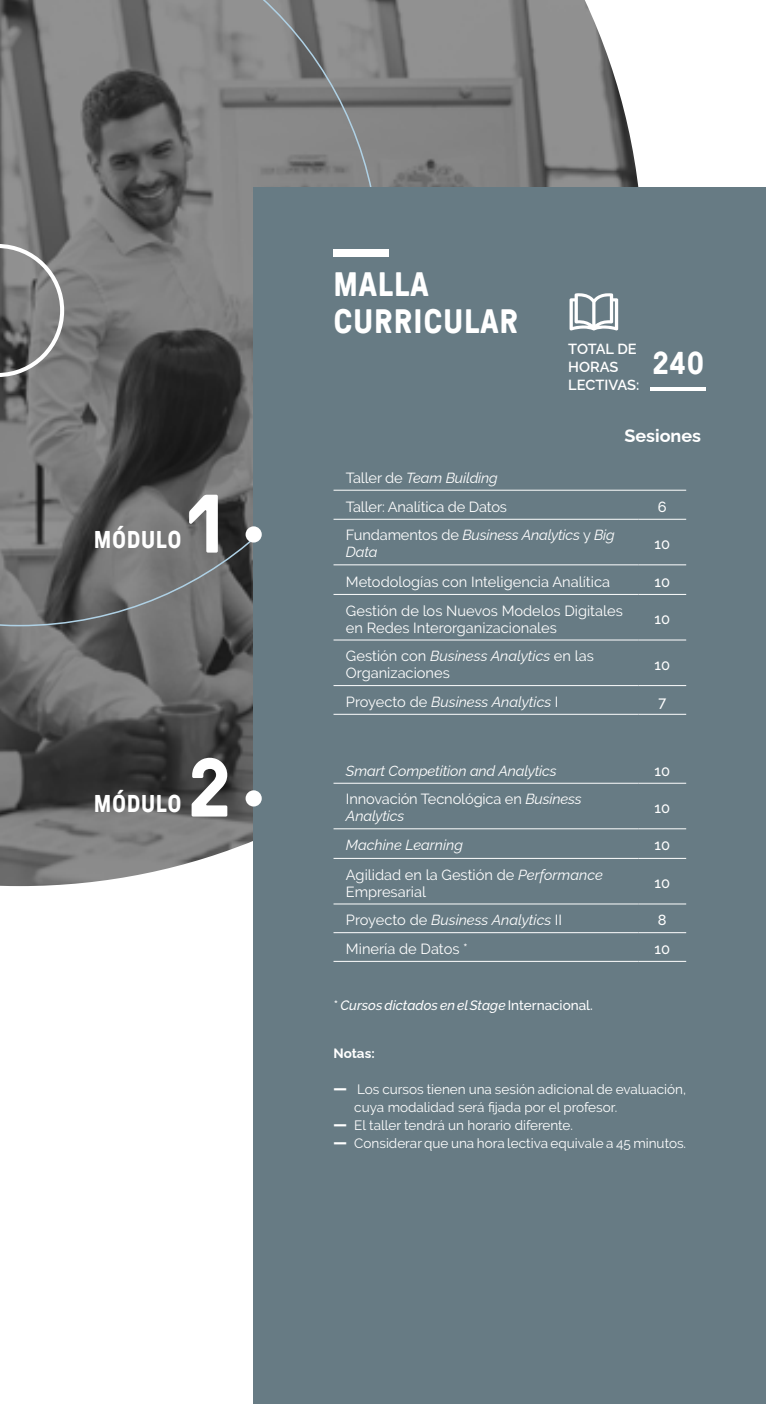
<style>
.page{position:relative;width:766px;height:1404px;background:#fff}
.page>*{position:absolute;margin:0;border:0;box-sizing:border-box;transform-origin:0 0}
.t1{font:700 82.58px "GT Pressura";color:#fff}
.t2{font:700 33.75px/36.7px "GT Pressura";letter-spacing:.025em;color:#fff}
.t3{font:700 31.5px "GT Pressura";color:#fff}
.t4{font:700 24.3px "GT Pressura";letter-spacing:.025em;color:#fff}
.t5{font:700 18px "Raleway";color:#fff}
.t6{font:14.62px/16.9px "Raleway";color:#fff}
.t7{font:italic 14.62px/16.9px "Raleway";letter-spacing:-.01em;color:#fff}
.t8{font:500 14.62px "Raleway";color:#fff}
.t9{font:600 14.62px/18px "Raleway";color:#fff}
.t10{font:13.5px/18px "Raleway";color:#fff}
.t11{font:italic 500 13.5px "Raleway";color:#fff}
.t12{font:700 13.5px "Raleway";letter-spacing:-.005em;color:#fff}
.s1{font-style:normal}
.s2{font-style:italic}
</style>
<div class="page">
<img style="left:0;top:0;width:642px;height:886px">
<svg style="left:0;top:0;width:380px;height:626px;background:#6e6e6e"></svg>
<svg style="left:0;top:244px;width:64px;height:133px;background:#7f7f7f"></svg>
<div style="left:254px;top:188px;width:511px;height:1215px;background:#677b84"></div>
<div style="left:333px;top:249px;width:56px;height:7px;background:#fff"></div>
<hr style="left:333px;top:519px;width:305px;height:1px;background:#fff">
<hr style="left:638px;top:519px;width:48px;height:1px;background:#fff">
<hr style="left:333px;top:564px;width:305px;height:1px;background:#fff">
<hr style="left:638px;top:564px;width:48px;height:1px;background:#fff">
<hr style="left:333px;top:594px;width:305px;height:1px;background:#fff">
<hr style="left:638px;top:594px;width:48px;height:1px;background:#fff">
<hr style="left:333px;top:639px;width:305px;height:1px;background:#fff">
<hr style="left:638px;top:639px;width:48px;height:1px;background:#fff">
<hr style="left:333px;top:685px;width:305px;height:1px;background:#fff">
<hr style="left:638px;top:685px;width:48px;height:1px;background:#fff">
<hr style="left:333px;top:713px;width:305px;height:1px;background:#fff">
<hr style="left:638px;top:713px;width:48px;height:1px;background:#fff">
<hr style="left:333px;top:490px;width:353px;height:1px;background:#fff">
<hr style="left:333px;top:782px;width:305px;height:1px;background:#fff">
<hr style="left:638px;top:782px;width:48px;height:1px;background:#fff">
<hr style="left:333px;top:828px;width:305px;height:1px;background:#fff">
<hr style="left:638px;top:828px;width:48px;height:1px;background:#fff">
<hr style="left:333px;top:857px;width:305px;height:1px;background:#fff">
<hr style="left:638px;top:857px;width:48px;height:1px;background:#fff">
<hr style="left:333px;top:903px;width:305px;height:1px;background:#fff">
<hr style="left:638px;top:903px;width:48px;height:1px;background:#fff">
<hr style="left:333px;top:932px;width:305px;height:1px;background:#fff">
<hr style="left:638px;top:932px;width:48px;height:1px;background:#fff">
<hr style="left:333px;top:960px;width:305px;height:1px;background:#fff">
<hr style="left:638px;top:960px;width:48px;height:1px;background:#fff">
<hr style="left:650px;top:387px;width:55px;height:3px;background:#fff">
<svg style="left:569px;top:293px;width:49px;height:38px"></svg>
<div style="left:245px;top:526px;width:17px;height:16px;background:#fff;border-radius:50%"></div>
<div style="left:245px;top:790px;width:17px;height:16px;background:#fff;border-radius:50%"></div>
<h3 class="t4" style="left:94px;top:521px;width:89px">MÓDULO</h3>
<h1 class="t1" style="left:188px;top:463px;width:37px">1</h1>
<h3 class="t4" style="left:94px;top:785px;width:89px">MÓDULO</h3>
<h1 class="t1" style="left:188px;top:727px;width:45px">2</h1>
<h2 class="t2" style="left:333px;top:265px;width:186px">MALLA<br>CURRICULAR</h2>
<p class="t7" style="left:346px;top:467px;width:153px"><span class="s1">Taller de</span> Team Building</p>
<p class="t9" style="left:568px;top:338px;width:73px">TOTAL DE<br>HORAS<br>LECTIVAS:</p>
<h3 class="t3" style="left:652px;top:339px;width:53px">240</h3>
<p class="t5" style="left:624px;top:421px;width:78px">Sesiones</p>
<p class="t6" style="left:346px;top:498px;width:163px">Taller: Analítica de Datos</p>
<p class="t8" style="left:657px;top:498px;width:10px">6</p>
<p class="t7" style="left:346px;top:525px;width:270px"><span class="s1">Fundamentos de</span> Business Analytics <span class="s1">y</span> Big<br>Data</p>
<p class="t8" style="left:654px;top:535px;width:17px">10</p>
<p class="t6" style="left:346px;top:573px;width:265px">Metodologías con Inteligencia Analítica</p>
<p class="t8" style="left:654px;top:573px;width:17px">10</p>
<p class="t6" style="left:346px;top:602px;width:278px">Gestión de los Nuevos Modelos Digitales en Redes Interorganizacionales</p>
<p class="t8" style="left:654px;top:610px;width:17px">10</p>
<p class="t6" style="left:346px;top:647px;width:249px">Gestión con <span class="s2">Business Analytics</span> en las<br>Organizaciones</p>
<p class="t8" style="left:654px;top:656px;width:17px">10</p>
<p class="t7" style="left:346px;top:691px;width:214px"><span class="s1">Proyecto de</span> Business Analytics <span class="s1">I</span></p>
<p class="t8" style="left:658px;top:693px;width:9px">7</p>
<p class="t7" style="left:346px;top:760px;width:212px">Smart Competition and Analytics</p>
<p class="t8" style="left:654px;top:762px;width:17px">10</p>
<p class="t6" style="left:346px;top:790px;width:237px">Innovación Tecnológica en <span class="s2">Business<br>Analytics</span></p>
<p class="t8" style="left:654px;top:799px;width:17px">10</p>
<p class="t7" style="left:346px;top:835px;width:119px">Machine Learning</p>
<p class="t8" style="left:654px;top:836px;width:17px">10</p>
<p class="t6" style="left:346px;top:865px;width:258px">Agilidad en la Gestión de <span class="s2">Performance<br></span>Empresarial</p>
<p class="t8" style="left:654px;top:874px;width:17px">10</p>
<p class="t7" style="left:346px;top:909px;width:218px"><span class="s1">Proyecto de</span> Business Analytics <span class="s1">II</span></p>
<p class="t8" style="left:657px;top:911px;width:10px">8</p>
<p class="t6" style="left:346px;top:940px;width:123px">Minería de Datos *</p>
<p class="t8" style="left:654px;top:940px;width:17px">10</p>
<p class="t11" style="left:334px;top:997px;width:260px"><span class="s1">*</span> Cursos dictados en el Stage <span class="s1">Internacional.</span></p>
<p class="t12" style="left:333px;top:1042px;width:43px">Notas:</p>
<p class="t10" style="left:354px;top:1080px;width:333px">Los cursos tienen una sesión adicional de evaluación, cuya modalidad será fijada por el profesor.<br>El taller tendrá un horario diferente.<br>Considerar que una hora lectiva equivale a 45 minutos.</p>
</div>
